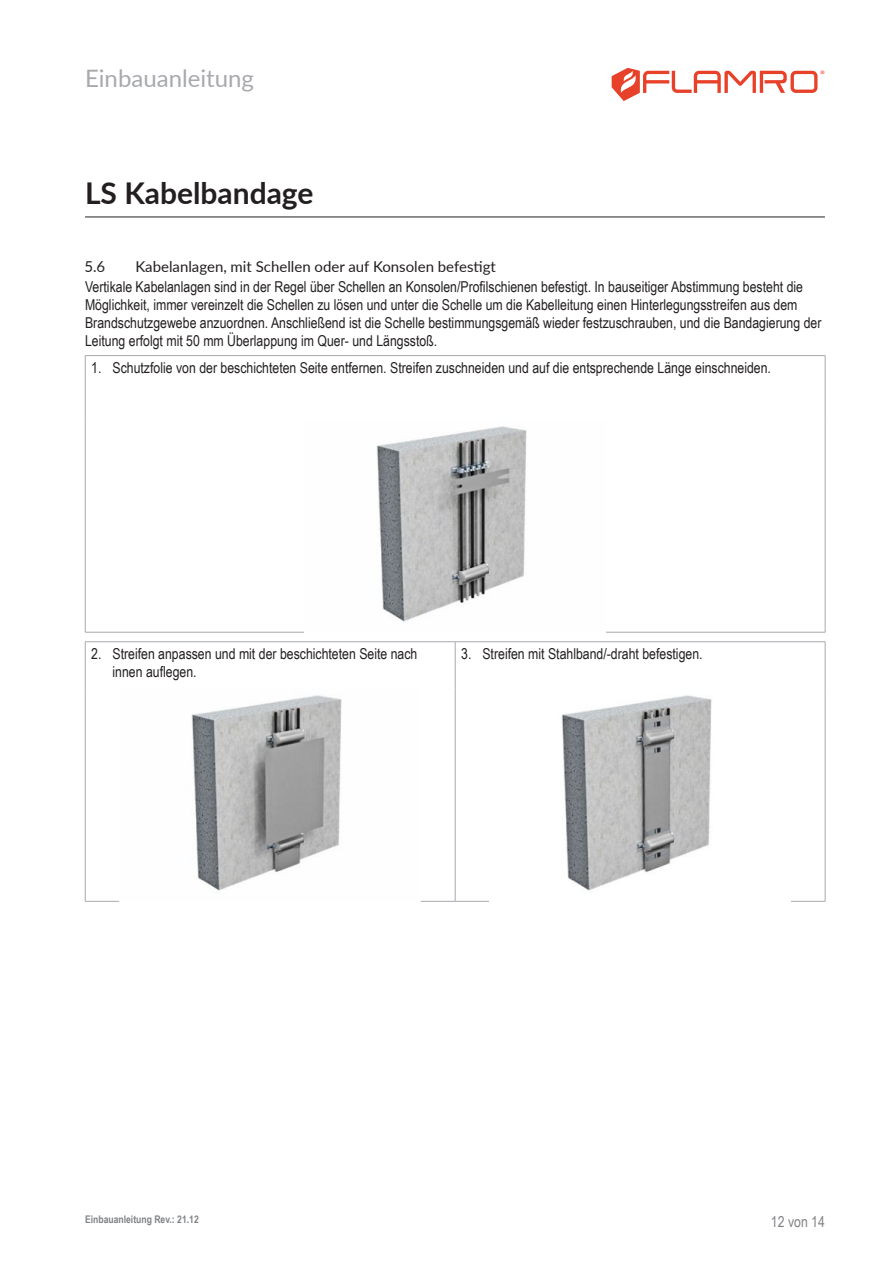
<style>
.page{position:relative;width:893px;height:1263px;background:#fff}
.page>*{position:absolute;margin:0;border:0;box-sizing:border-box;transform-origin:0 0}
.t1{font:700 30px "Lato";color:#231f20}
.t2{font:24px "Lato";color:#a8a9ad}
.t3{font:15px/18px "Arial Narrow";color:#231f20}
.t4{font:15px "Lato";color:#231f20}
.t5{font:15px "Arial Narrow";color:#808285}
.t6{font:700 10.5px "Arial Narrow";color:#808285}
</style>
<div class="page">
<hr style="left:85px;top:217px;width:740px;height:1px;background:#231f20">
<hr style="left:825px;top:356px;width:1px;height:63px;background:#a8a9ad">
<hr style="left:85px;top:355px;width:740px;height:1px;background:#a8a9ad">
<hr style="left:85px;top:356px;width:1px;height:63px;background:#a8a9ad">
<hr style="left:85px;top:419px;width:1px;height:213px;background:#a8a9ad">
<hr style="left:825px;top:419px;width:1px;height:213px;background:#a8a9ad">
<hr style="left:85px;top:632px;width:740px;height:1px;background:#a8a9ad">
<img style="left:376px;top:426px;width:151px;height:196px">
<hr style="left:85px;top:688px;width:1px;height:213px;background:#a8a9ad">
<hr style="left:455px;top:688px;width:1px;height:213px;background:#a8a9ad">
<hr style="left:825px;top:688px;width:1px;height:213px;background:#a8a9ad">
<hr style="left:85px;top:641px;width:370px;height:1px;background:#a8a9ad">
<hr style="left:85px;top:642px;width:1px;height:46px;background:#a8a9ad">
<hr style="left:455px;top:642px;width:1px;height:46px;background:#a8a9ad">
<hr style="left:455px;top:641px;width:370px;height:1px;background:#a8a9ad">
<hr style="left:825px;top:642px;width:1px;height:46px;background:#a8a9ad">
<hr style="left:455px;top:901px;width:370px;height:1px;background:#a8a9ad">
<hr style="left:85px;top:901px;width:370px;height:1px;background:#a8a9ad">
<img style="left:191px;top:695px;width:151px;height:198px">
<img style="left:561px;top:695px;width:151px;height:196px">
<svg style="left:612px;top:68px;width:212px;height:33px"></svg>
<h2 class="t2" style="left:85px;top:70px;width:170px">Einbauanleitung</h2>
<h1 class="t1" style="left:85px;top:182px;width:230px">LS Kabelbandage</h1>
<p class="t4" style="left:84px;top:258px;width:22px">5.6</p>
<p class="t4" style="left:135px;top:256px;width:362px">Kabelanlagen, mit Schellen oder auf Konsolen befestigt</p>
<p class="t3" style="left:85px;top:277px;width:738px">Vertikale Kabelanlagen sind in der Regel über Schellen an Konsolen/Profilschienen befestigt. In bauseitiger Abstimmung besteht die Möglichkeit, immer vereinzelt die Schellen zu lösen und unter die Schelle um die Kabelleitung einen Hinterlegungsstreifen aus dem Brandschutzgewebe anzuordnen. Anschließend ist die Schelle bestimmungsgemäß wieder festzuschrauben, und die Bandagierung der Leitung erfolgt mit 50 mm Überlappung im Quer- und Längsstoß.</p>
<p class="t3" style="left:91px;top:360px;width:681px">1. Schutzfolie von der beschichteten Seite entfernen. Streifen zuschneiden und auf die entsprechende Länge einschneiden.</p>
<p class="t3" style="left:112px;top:646px;width:306px;text-indent:-21px">2. Streifen anpassen und mit der beschichteten Seite nach innen auflegen.</p>
<p class="t3" style="left:461px;top:646px;width:243px">3. Streifen mit Stahlband/-draht befestigen.</p>
<p class="t6" style="left:85px;top:1216px;width:115px">Einbauanleitung Rev.: 21.12</p>
<p class="t5" style="left:771px;top:1216px;width:56px">12 von 14</p>
</div>
